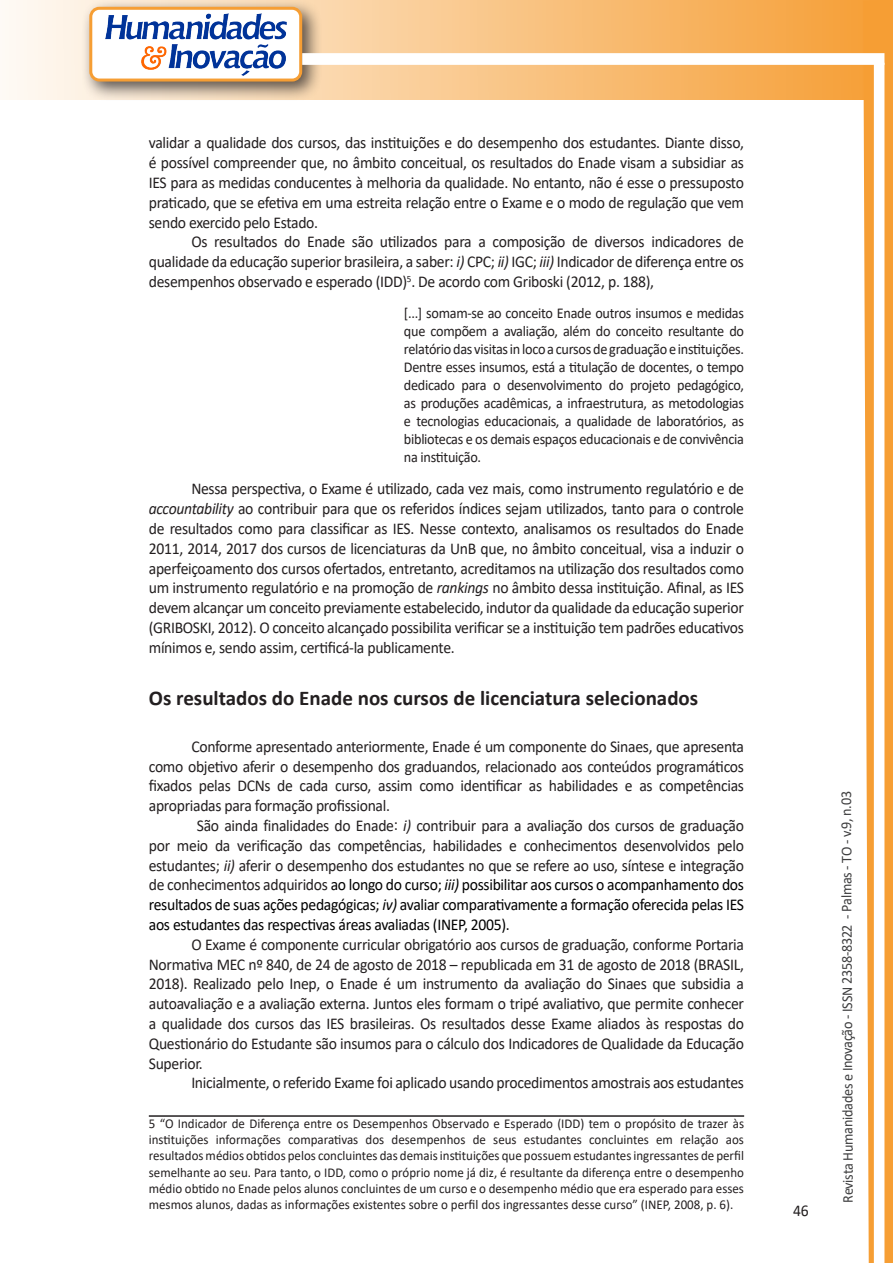
<style>
.page{position:relative;width:893px;height:1263px;background:#fff}
.page>*{position:absolute;margin:0;border:0;box-sizing:border-box;transform-origin:0 0}
.Titulo_2{font:700 21px "Calibri";color:#231f20}
.texto{font:16.5px/19.8px "Calibri";letter-spacing:-.02em;color:#231f20;text-align:justify;scale:.95 1}
.citacao{font:15px/18px "Calibri";letter-spacing:-.02em;color:#231f20;text-align:justify;scale:.95 1}
.t1{font:15px "Calibri";letter-spacing:-.025em;color:#3e3e3f;scale:.95 1}
.Rodapé{font:13.5px/16.2px "Calibri";color:#231f20;text-align:justify;scale:.96 1}
.s1{font-style:italic}
.s2{color:#000}
.s3{font-style:italic;color:#000}
</style>
<div class="page">
<svg style="left:5px;top:0;width:858px;height:100px;background:#f9c484"></svg>
<div style="left:81px;top:0;width:241px;height:102px;background:#231f20;opacity:.75"></div>
<div style="left:91px;top:8px;width:210px;height:72px;background:#fff;border-radius:9px"></div>
<div style="left:89px;top:7px;width:213px;height:75px;border:3px solid #f69e34;border-radius:9px"></div>
<div style="left:302px;top:53px;width:582px;height:12px;background:#fff;border:2px solid #fff"></div>
<svg style="left:863px;top:0;width:30px;height:1263px"></svg>
<img style="left:105px;top:13px;width:181px;height:62px">
<hr style="left:149px;top:1115px;width:595px;height:2px;background:#231f20">
<p class="texto" style="left:149px;top:133px;width:628px">validar a qualidade dos cursos, das instituições e do desempenho dos estudantes. Diante disso, é possível compreender que, no âmbito conceitual, os resultados do Enade visam a subsidiar as IES para as medidas conducentes à melhoria da qualidade. No entanto, não é esse o pressuposto praticado, que se efetiva em uma estreita relação entre o Exame e o modo de regulação que vem sendo exercido pelo Estado.</p>
<p class="texto" style="left:149px;top:232px;width:628px;text-indent:43px">Os resultados do Enade são utilizados para a composição de diversos indicadores de qualidade da educação superior brasileira, a saber: <span class="s1">i)</span> CPC; <span class="s1">ii)</span> IGC; <span class="s1">iii)</span> Indicador de diferença entre os desempenhos observado e esperado (IDD)<sup>5</sup>. De acordo com Griboski (2012, p. 188),</p>
<p class="citacao" style="left:404px;top:303px;width:360px">[...] somam-se ao conceito Enade outros insumos e medidas que compõem a avaliação, além do conceito resultante do relatório das visitas in loco a cursos de graduação e instituições.<br>Dentre esses insumos, está a titulação de docentes, o tempo dedicado para o desenvolvimento do projeto pedagógico, as produções acadêmicas, a infraestrutura, as metodologias e tecnologias educacionais, a qualidade de laboratórios, as bibliotecas e os demais espaços educacionais e de convivência na instituição.</p>
<p class="texto" style="left:149px;top:479px;width:628px;text-indent:43px">Nessa perspectiva, o Exame é utilizado, cada vez mais, como instrumento regulatório e de <span class="s1">accountability</span> ao contribuir para que os referidos índices sejam utilizados, tanto para o controle de resultados como para classificar as IES. Nesse contexto, analisamos os resultados do Enade 2011, 2014, 2017 dos cursos de licenciaturas da UnB que, no âmbito conceitual, visa a induzir o aperfeiçoamento dos cursos ofertados, entretanto, acreditamos na utilização dos resultados como um instrumento regulatório e na promoção de <span class="s1">rankings</span> no âmbito dessa instituição. Afinal, as IES devem alcançar um conceito previamente estabelecido, indutor da qualidade da educação superior (GRIBOSKI, 2012). O conceito alcançado possibilita verificar se a instituição tem padrões educativos mínimos e, sendo assim, certificá-la publicamente.</p>
<p class="Titulo_2" style="left:149px;top:683px;width:551px">Os resultados do Enade nos cursos de licenciatura selecionados</p>
<p class="texto" style="left:149px;top:736px;width:628px;text-indent:43px">Conforme apresentado anteriormente, Enade é um componente do Sinaes, que apresenta como objetivo aferir o desempenho dos graduandos, relacionado aos conteúdos programáticos fixados pelas DCNs de cada curso, assim como identificar as habilidades e as competências apropriadas para formação profissional.</p>
<p class="texto" style="left:149px;top:815px;width:628px;text-indent:48px">São ainda finalidades do Enade: <span class="s1">i)</span> contribuir para a avaliação dos cursos de graduação por meio da verificação das competências, habilidades e conhecimentos desenvolvidos pelo estudantes; <span class="s1">ii)</span> aferir o desempenho dos estudantes no que se refere ao uso, síntese e integração de conhecimentos adquiridos <span class="s2">ao longo do curso;</span> <span class="s3">iii)</span> <span class="s2">possibilitar aos cursos o acompanhamento dos resultados de suas ações pedagógicas;</span> <span class="s3">iv)</span> <span class="s2">avaliar comparativamente a formação oferecida pelas IES aos estudantes das respectivas áreas avaliadas (INEP, 2005).</span></p>
<p class="texto" style="left:149px;top:934px;width:628px;text-indent:43px">O Exame é componente curricular obrigatório aos cursos de graduação, conforme Portaria Normativa MEC nº 840, de 24 de agosto de 2018 – republicada em 31 de agosto de 2018 (BRASIL, 2018). Realizado pelo Inep, o Enade é um instrumento da avaliação do Sinaes que subsidia a autoavaliação e a avaliação externa. Juntos eles formam o tripé avaliativo, que permite conhecer a qualidade dos cursos das IES brasileiras. Os resultados desse Exame aliados às respostas do Questionário do Estudante são insumos para o cálculo dos Indicadores de Qualidade da Educação Superior.</p>
<p class="texto" style="left:191px;top:1073px;width:583px">Inicialmente, o referido Exame foi aplicado usando procedimentos amostrais aos estudantes</p>
<p class="Rodapé" style="left:149px;top:1115px;width:621px">5 “O Indicador de Diferença entre os Desempenhos Observado e Esperado (IDD) tem o propósito de trazer às instituições informações comparativas dos desempenhos de seus estudantes concluintes em relação aos resultados médios obtidos pelos concluintes das demais instituições que possuem estudantes ingressantes de perfil semelhante ao seu. Para tanto, o IDD, como o próprio nome já diz, é resultante da diferença entre o desempenho médio obtido no Enade pelos alunos concluintes de um curso e o desempenho médio que era esperado para esses mesmos alunos, dadas as informações existentes sobre o perfil dos ingressantes desse curso” (INEP, 2008, p. 6).</p>
<p class="texto" style="left:793px;top:1200px;width:18px">46</p>
<p class="t1" style="left:837px;top:1203px;width:435px;rotate:-90deg">Revista Humanidades e Inovação - ISSN 2358-8322 - Palmas - TO - v.9, n.03</p>
</div>
